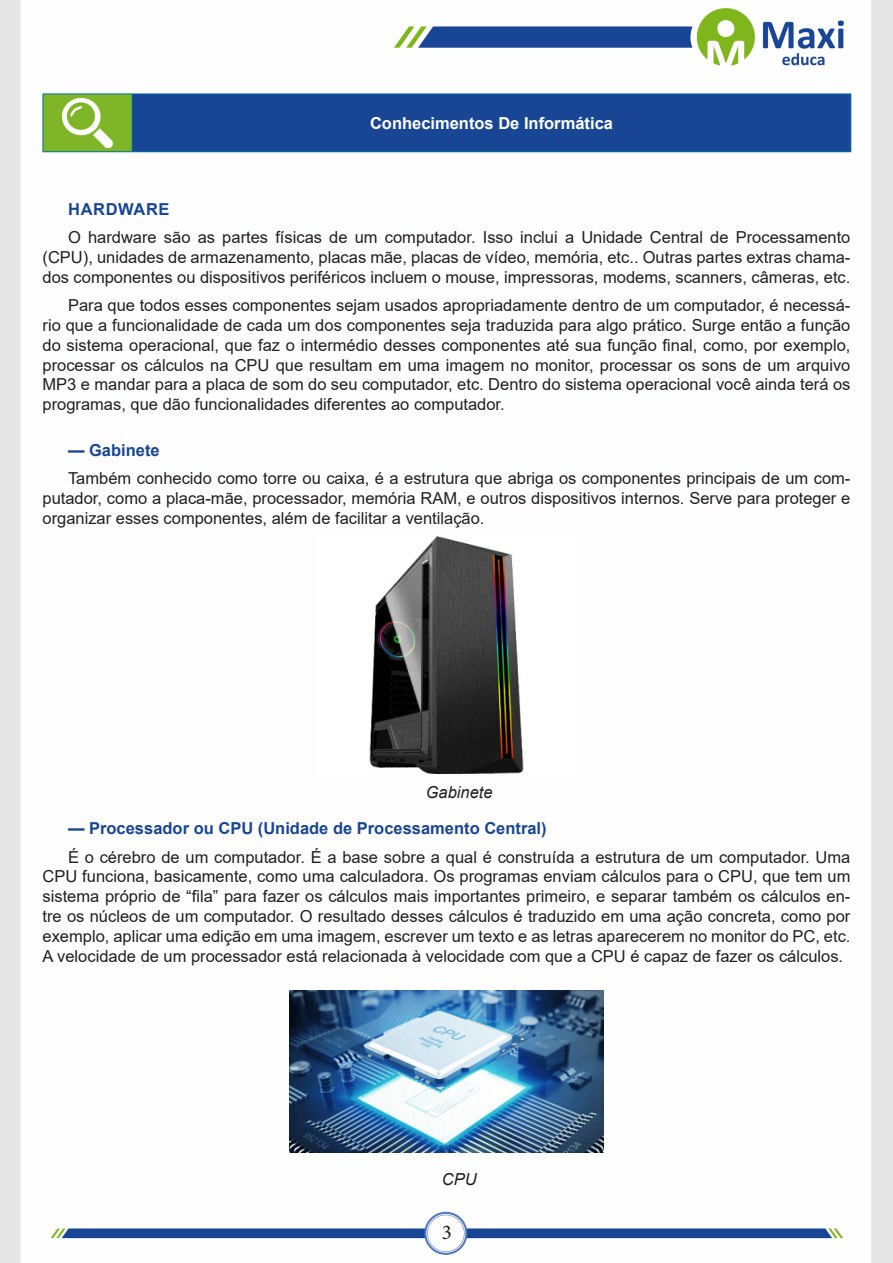
<style>
.page{position:relative;width:893px;height:1263px;background:#fff}
.page>*{position:absolute;margin:0;border:0;box-sizing:border-box;transform-origin:0 0}
.t1{font:21px "Minion Pro";color:#231f20}
.t2{font:16.5px/19.8px "Arial";color:#231f20;text-align:justify}
.TITULO_DE_ASSUNTO__CORPO{font:700 16.5px "Arial";color:#184695}
.CENTRALIZAR{font:700 16.5px "Arial";color:#fff}
.FONT_REF{font:italic 16.5px "Arial";color:#231f20}
.TITULO_DE_ASSUNTO__CORPO-2{font:700 16.5px "Arial";letter-spacing:.035em;color:#184695}
</style>
<div class="page">
<img style="left:0;top:0;width:893px;height:1263px">
<div style="left:43px;top:94px;width:89px;height:58px;background:#7fb628"></div>
<div style="left:132px;top:94px;width:719px;height:58px;background:#184695"></div>
<hr style="left:43px;top:94px;width:89px;height:1px;background:#036ea6">
<hr style="left:43px;top:94px;width:1px;height:57px;background:#036ea6">
<hr style="left:43px;top:151px;width:89px;height:1px;background:#036ea6">
<hr style="left:132px;top:94px;width:719px;height:1px;background:#036ea6">
<hr style="left:132px;top:94px;width:1px;height:57px;background:#036ea6">
<hr style="left:850px;top:94px;width:1px;height:57px;background:#036ea6">
<hr style="left:132px;top:151px;width:719px;height:1px;background:#036ea6">
<img style="left:62px;top:98px;width:51px;height:49px">
<img style="left:318px;top:535px;width:257px;height:238px">
<img style="left:290px;top:990px;width:313px;height:163px">
<p class="CENTRALIZAR" style="left:370px;top:111px;width:244px">Conhecimentos De Informática</p>
<p class="TITULO_DE_ASSUNTO__CORPO-2" style="left:68px;top:198px;width:103px">HARDWARE</p>
<p class="t2" style="left:43px;top:228px;width:809px;text-indent:26px">O hardware são as partes físicas de um computador. Isso inclui a Unidade Central de Processamento (CPU), unidades de armazenamento, placas mãe, placas de vídeo, memória, etc.. Outras partes extras chama&shy;dos componentes ou dispositivos periféricos incluem o mouse, impressoras, modems, scanners, câmeras, etc.</p>
<p class="t2" style="left:43px;top:295px;width:809px;text-indent:26px">Para que todos esses componentes sejam usados apropriadamente dentro de um computador, é necessá&shy;rio que a funcionalidade de cada um dos componentes seja traduzida para algo prático. Surge então a função do sistema operacional, que faz o intermédio desses componentes até sua função final, como, por exemplo, processar os cálculos na CPU que resultam em uma imagem no monitor, processar os sons de um arquivo MP3 e mandar para a placa de som do seu computador, etc. Dentro do sistema operacional você ainda terá os programas, que dão funcionalidades diferentes ao computador.</p>
<p class="TITULO_DE_ASSUNTO__CORPO" style="left:68px;top:438px;width:93px">— Gabinete</p>
<p class="t2" style="left:43px;top:468px;width:809px;text-indent:26px">Também conhecido como torre ou caixa, é a estrutura que abriga os componentes principais de um com&shy;putador, como a placa-mãe, processador, memória RAM, e outros dispositivos internos. Serve para proteger e organizar esses componentes, além de facilitar a ventilação.</p>
<p class="FONT_REF" style="left:426px;top:781px;width:68px">Gabinete</p>
<p class="TITULO_DE_ASSUNTO__CORPO" style="left:68px;top:817px;width:480px">— Processador ou CPU (Unidade de Processamento Central)</p>
<p class="t2" style="left:43px;top:847px;width:809px;text-indent:26px">É o cérebro de um computador. É a base sobre a qual é construída a estrutura de um computador. Uma CPU funciona, basicamente, como uma calculadora. Os programas enviam cálculos para o CPU, que tem um sistema próprio de “fila” para fazer os cálculos mais importantes primeiro, e separar também os cálculos en&shy;tre os núcleos de um computador. O resultado desses cálculos é traduzido em uma ação concreta, como por exemplo, aplicar uma edição em uma imagem, escrever um texto e as letras aparecerem no monitor do PC, etc.<br>A velocidade de um processador está relacionada à velocidade com que a CPU é capaz de fazer os cálculos.</p>
<p class="FONT_REF" style="left:442px;top:1169px;width:36px">CPU</p>
<p class="t1" style="left:442px;top:1218px;width:12px">3</p>
</div>
